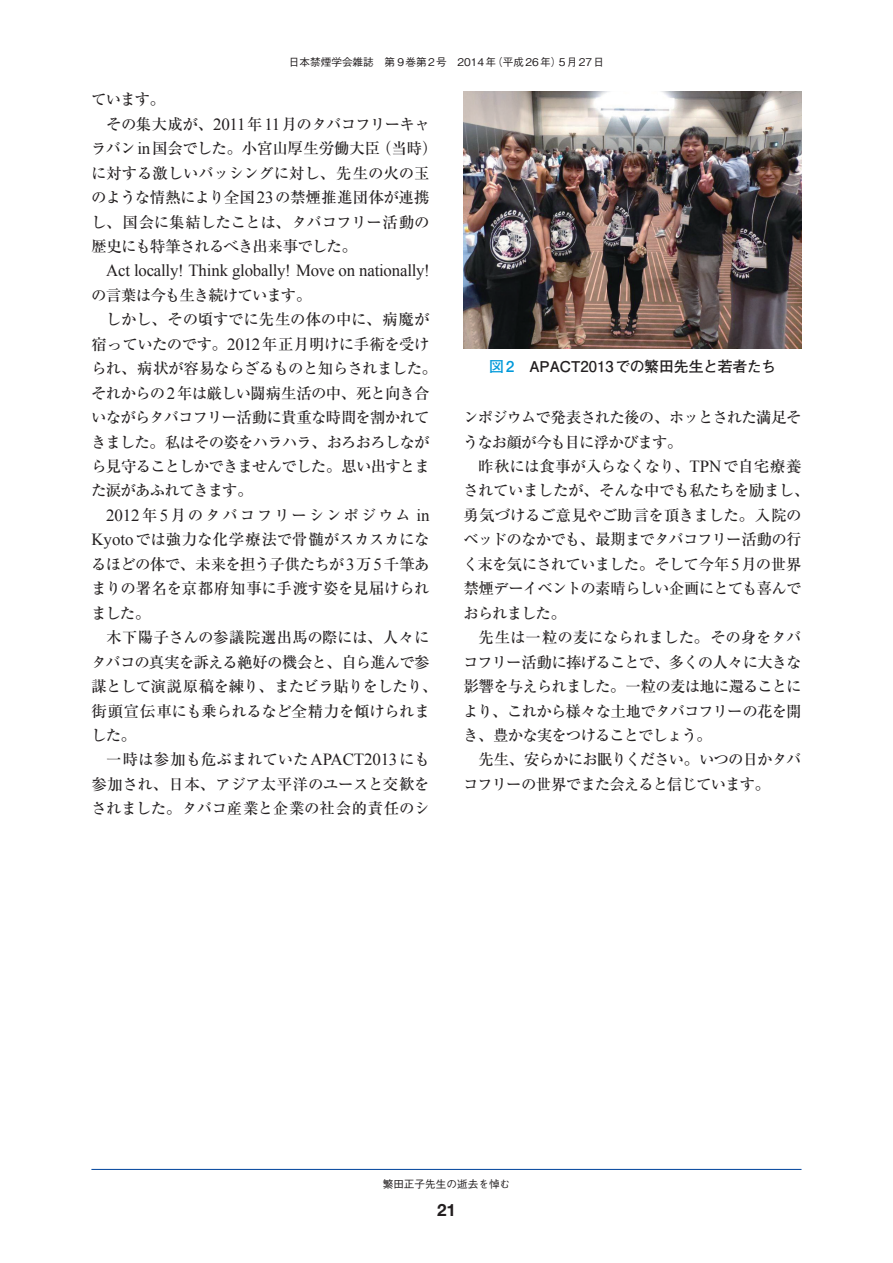
<style>
.page{position:relative;width:893px;height:1263px;background:#fff}
.page>*{position:absolute;margin:0;border:0;box-sizing:border-box;transform-origin:0 0}
.t1{font:16.95px "Times New Roman";letter-spacing:-.01em;color:#231f20}
.t2{font:700 16.95px "Helvetica Neue";color:#231f20}
.t3{font:500 15.45px/24.5px "Ryumin Pr 6 N";letter-spacing:-.04em;color:#231f20}
.t4{font:500 15.45px "Ryumin Pr 6 N";letter-spacing:-.02em;color:#231f20}
.t5{font:500 15.45px "Ryumin Pr 6 N";letter-spacing:-.005em;color:#231f20}
.t6{font:500 15.45px "Ryumin Pr 6 N";letter-spacing:-.01em;color:#231f20}
.t7{font:500 15.45px/24.5px "Ryumin Pr 6 N";letter-spacing:-.06em;color:#231f20}
.t8{font:500 15.45px "Ryumin Pr 6 N";letter-spacing:.125em;color:#231f20}
.t9{font:500 15.45px "Ryumin Pr 6 N";letter-spacing:-.015em;color:#231f20}
.t10{font:500 15.45px "Ryumin Pr 6 N";letter-spacing:.015em;color:#231f20}
.t11{font:700 14.85px "Futo Go B101 Pr 6 N";color:#231f20}
.t12{font:500 10.65px "Gothic BBB Pr 6 N";color:#231f20}
.s1{font-family:"Times New Roman";font-weight:400;font-size:16.95px}
.s2{color:#0099da}
.s3{font-family:"Helvetica Neue";font-weight:500;font-size:15.6px;color:#0099da}
</style>
<div class="page">
<hr style="left:91px;top:1169px;width:710px;height:1px;background:#0d4da1">
<img style="left:463px;top:91px;width:338px;height:258px">
<p class="t12" style="left:289px;top:53px;width:317px">日本禁煙学会雑誌　第 9巻第2号　2014年（平成26年）5月27日</p>
<p class="t3" style="left:91px;top:87px;width:76px">ています。</p>
<p class="t3" style="left:106px;top:111px;width:325px">その集大成が、<span class="s1">2011</span>年<span class="s1">11</span>月のタバコフリーキャ</p>
<p class="t5" style="left:91px;top:136px;width:348px">ラバン<span class="s1">in</span>国会でした。小宮山厚生労働大臣（当時）</p>
<p class="t6" style="left:91px;top:161px;width:340px">に対する激しいバッシングに対し、先生の火の玉</p>
<p class="t3" style="left:91px;top:184px;width:340px">のような情熱により全国<span class="s1">23</span>の禁煙推進団体が連携</p>
<p class="t4" style="left:91px;top:210px;width:340px">し、国会に集結したことは、タバコフリー活動の</p>
<p class="t3" style="left:91px;top:233px;width:267px">歴史にも特筆されるべき出来事でした。</p>
<p class="t1" style="left:106px;top:259px;width:325px">Act locally! Think globally! Move on nationally!</p>
<p class="t3" style="left:91px;top:282px;width:222px">の言葉は今も生き続けています。</p>
<p class="t9" style="left:106px;top:307px;width:325px">しかし、その頃すでに先生の体の中に、病魔が</p>
<p class="t3" style="left:91px;top:331px;width:340px">宿っていたのです。<span class="s1">2012</span>年正月明けに手術を受け</p>
<p class="t3" style="left:91px;top:355px;width:348px">られ、病状が容易ならざるものと知らされました。</p>
<p class="t3" style="left:91px;top:380px;width:340px">それからの <span class="s1">2</span> 年は厳しい闘病生活の中、死と向き合</p>
<p class="t3" style="left:91px;top:404px;width:340px">いながらタバコフリー活動に貴重な時間を割かれて</p>
<p class="t3" style="left:91px;top:429px;width:340px">きました。私はその姿をハラハラ、おろおろしなが</p>
<p class="t3" style="left:91px;top:453px;width:340px">ら見守ることしかできませんでした。思い出すとま</p>
<p class="t3" style="left:91px;top:478px;width:163px">た涙があふれてきます。</p>
<p class="t8" style="left:106px;top:503px;width:325px"><span class="s1">2012</span>年<span class="s1">5</span>月のタバコフリーシンポジウム <span class="s1">in</span></p>
<p class="t6" style="left:91px;top:527px;width:340px"><span class="s1">Kyoto</span>では強力な化学療法で骨髄がスカスカにな</p>
<p class="t3" style="left:91px;top:551px;width:340px">るほどの体で、未来を担う子供たちが<span class="s1">3</span>万<span class="s1">5</span>千筆あ</p>
<p class="t4" style="left:91px;top:576px;width:340px">まりの署名を京都府知事に手渡す姿を見届けられ</p>
<p class="t3" style="left:91px;top:600px;width:61px">ました。</p>
<p class="t10" style="left:106px;top:625px;width:325px">木下陽子さんの参議院選出馬の際には、人々に</p>
<p class="t3" style="left:91px;top:649px;width:340px">タバコの真実を訴える絶好の機会と、自ら進んで参</p>
<p class="t3" style="left:91px;top:673px;width:348px">謀として演説原稿を練り、またビラ貼りをしたり、</p>
<p class="t4" style="left:91px;top:699px;width:340px">街頭宣伝車にも乗られるなど全精力を傾けられま</p>
<p class="t3" style="left:91px;top:722px;width:47px">した。</p>
<p class="t5" style="left:106px;top:747px;width:325px">一時は参加も危ぶまれていた<span class="s1">APACT2013</span>にも</p>
<p class="t4" style="left:91px;top:772px;width:340px">参加され、日本、アジア太平洋のユースと交歓を</p>
<p class="t4" style="left:91px;top:796px;width:340px">されました。タバコ産業と企業の社会的責任のシ</p>
<p class="t11" style="left:489px;top:355px;width:288px"><span class="s2">図</span><span class="s3">2</span> APACT2013での繁田先生と若者たち</p>
<p class="t3" style="left:463px;top:404px;width:340px">ンポジウムで発表された後の、ホッとされた満足そうなお顔が今も目に浮かびます。</p>
<p class="t3" style="left:463px;top:453px;width:348px;text-indent:15px">昨秋には食事が入らなくなり、<span class="s1">TPN</span>で自宅療養されていましたが、そんな中でも私たちを励まし、勇気づけるご意見やご助言を頂きました。入院のベッドのなかでも、最期までタバコフリー活動の行く末を気にされていました。そして今年 <span class="s1">5</span> 月の世界禁煙デーイベントの素晴らしい企画にとても喜んでおられました。</p>
<p class="t3" style="left:463px;top:624px;width:340px;text-align:justify;text-indent:15px">先生は一粒の麦になられました。その身をタバコフリー活動に捧げることで、多くの人々に大きな影響を与えられました。一粒の麦は地に還ることにより、これから様々な土地でタバコフリーの花を開き、豊かな実をつけることでしょう。</p>
<p class="t7" style="left:463px;top:747px;width:340px;text-indent:15px">先生、安らかにお眠りください。いつの日かタバコフリーの世界でまた会えると信じています。</p>
<p class="t12" style="left:383px;top:1176px;width:129px">繁田正子先生の逝去を悼む</p>
<p class="t2" style="left:437px;top:1199px;width:20px">21</p>
</div>
